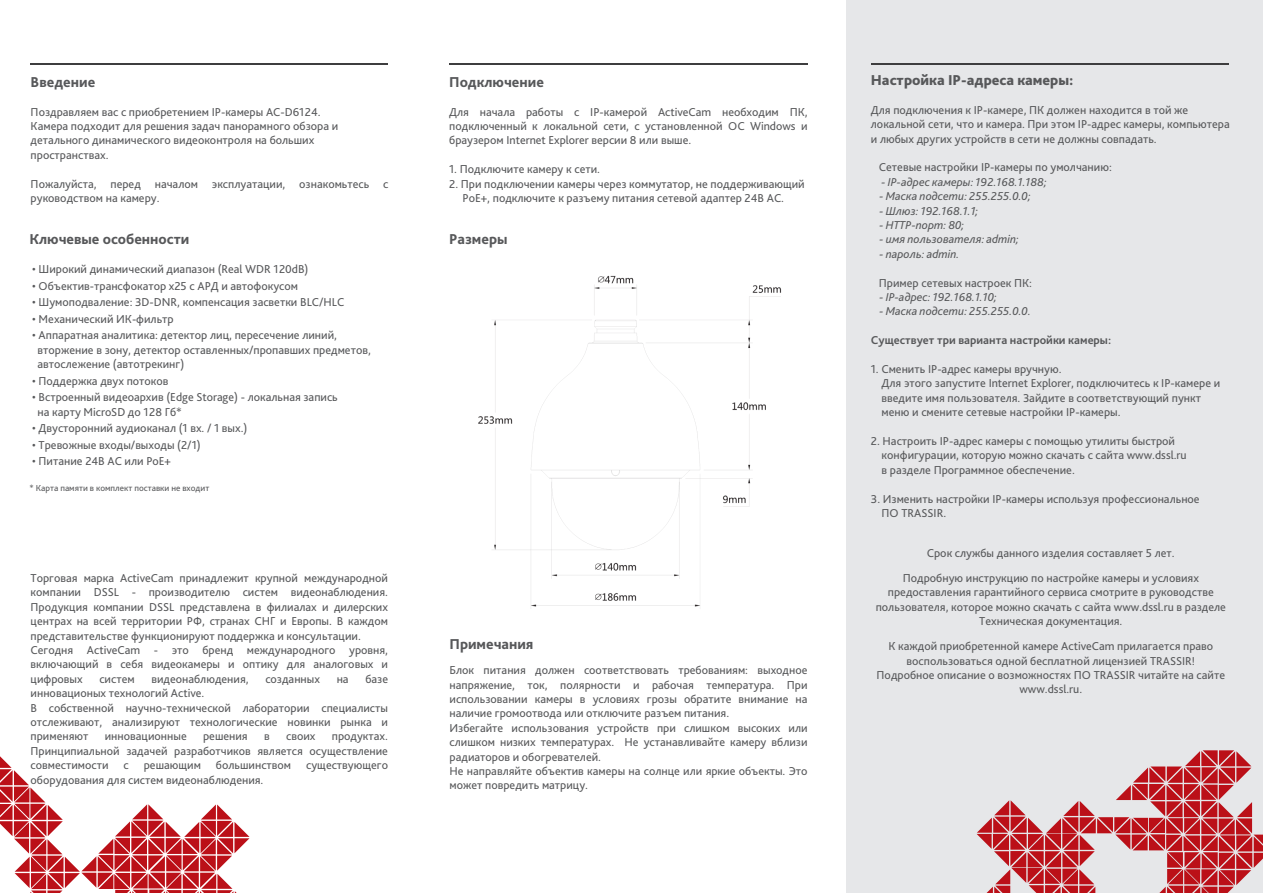
<style>
.page{position:relative;width:1263px;height:893px;background:#fff}
.page>*{position:absolute;margin:0;border:0;box-sizing:border-box;transform-origin:0 0}
.t1{font:800 15px "Bliss Pro";color:#57585a}
.t2{font:800 15px "Bliss Pro";color:#57585a}
.t3{font:12px/14.4px "Bliss Pro";color:#57585a}
.t4{font:italic 12px "Bliss Pro";color:#57585a}
.t5{font:700 12px "Bliss Pro";color:#57585a}
.t6{font:9px "Bliss Pro";color:#57585a}
</style>
<div class="page">
<div style="left:846px;top:0;width:417px;height:893px;background:#e6e7e9"></div>
<svg style="left:977px;top:750px;width:286px;height:143px"></svg>
<hr style="left:449px;top:63px;width:358px;height:1px;background:#3e3e3f">
<hr style="left:30px;top:63px;width:358px;height:1px;background:#3e3e3f">
<svg style="left:0;top:756px;width:249px;height:137px"></svg>
<hr style="left:871px;top:63px;width:357px;height:1px;background:#3e3e3f">
<img style="left:478px;top:275px;width:304px;height:332px">
<p class="t1" style="left:31px;top:73px;width:66px">Введение</p>
<p class="t3" style="left:31px;top:104px;width:309px">Поздравляем вас с приобретением IP-камеры AC-D6124.<br>Камера подходит для решения задач панорамного обзора и детального динамического видеоконтроля на больших пространствах.</p>
<p class="t3" style="left:31px;top:176px;width:359px">Пожалуйста, перед началом эксплуатации, ознакомьтесь с руководством на камеру.</p>
<p class="t1" style="left:30px;top:230px;width:161px">Ключевые особенности</p>
<p class="t3" style="left:32px;top:262px;width:278px">• Широкий динамический диапазон (Real WDR 120dB)</p>
<p class="t3" style="left:32px;top:278px;width:267px">• Объектив-трансфокатор x25 с АРД и автофокусом</p>
<p class="t3" style="left:32px;top:295px;width:314px">• Шумоподваление: 3D-DNR, компенсация засветки BLC/HLC</p>
<p class="t3" style="left:32px;top:311px;width:143px">• Механический ИК-фильтр</p>
<p class="t3" style="left:38px;top:328px;width:335px;text-indent:-5px">• Аппаратная аналитика: детектор лиц, пересечение линий, вторжение в зону, детектор оставленных/пропавших предметов, автослежение (автотрекинг)</p>
<p class="t3" style="left:32px;top:373px;width:138px">• Поддержка двух потоков</p>
<p class="t3" style="left:38px;top:390px;width:302px;text-indent:-5px">• Встроенный видеоархив (Edge Storage) - локальная запись на карту MicroSD до 128 Гб*</p>
<p class="t3" style="left:32px;top:421px;width:217px">• Двусторонний аудиоканал (1 вх. / 1 вых.)</p>
<p class="t3" style="left:32px;top:437px;width:170px">• Тревожные входы/выходы (2/1)</p>
<p class="t3" style="left:32px;top:454px;width:140px">• Питание 24В AC или PoE+</p>
<p class="t6" style="left:30px;top:482px;width:181px">* Карта памяти в комплект поставки не входит</p>
<p class="t3" style="left:31px;top:571px;width:359px">Торговая марка ActiveCam принадлежит крупной международной компании DSSL - производителю систем видеонаблюдения.<br>Продукция компании DSSL представлена в филиалах и дилерских центрах на всей территории РФ, странах СНГ и Европы. В каждом представительстве функционируют поддержка и консультации.<br>Сегодня ActiveCam - это бренд международного уровня, включающий в себя видеокамеры и оптику для аналоговых и цифровых</p>
<p class="t3" style="left:99px;top:671px;width:37px">систем</p>
<p class="t3" style="left:151px;top:671px;width:99px">видеонаблюдения,</p>
<p class="t3" style="left:265px;top:671px;width:56px">созданных</p>
<p class="t3" style="left:337px;top:671px;width:13px">на</p>
<p class="t3" style="left:365px;top:671px;width:24px">базе</p>
<p class="t3" style="left:31px;top:686px;width:359px">инновационых технологий Active.<br>В собственной научно-технической лаборатории специалисты отслеживают, анализируют технологические новинки рынка и применяют</p>
<p class="t3" style="left:31px;top:729px;width:359px;text-align:justify;text-indent:301px">продуктах.<br>Принципиальной задачей разработчиков является осуществление совместимости с решающим большинством существующего оборудования для систем видеонаблюдения.</p>
<p class="t3" style="left:105px;top:729px;width:83px">инновационные</p>
<p class="t3" style="left:203px;top:729px;width:46px">решения</p>
<p class="t3" style="left:264px;top:729px;width:7px">в</p>
<p class="t3" style="left:286px;top:729px;width:31px">своих</p>
<p class="t1" style="left:449px;top:72px;width:96px">Подключение</p>
<p class="t3" style="left:449px;top:104px;width:360px;text-align:justify">Для начала работы с IP-камерой ActiveCam необходим ПК, подключенный к локальной сети, с установленной ОС Windows и браузером Internet Explorer версии 8 или выше.</p>
<p class="t3" style="left:449px;top:162px;width:152px">1. Подключите камеру к сети.</p>
<p class="t3" style="left:463px;top:176px;width:344px;text-indent:-13px">2. При подключении камеры через коммутатор, не поддерживающий<br>РоЕ+, подключите к разъему питания сетевой адаптер 24В AC.</p>
<p class="t1" style="left:449px;top:230px;width:60px">Размеры</p>
<p class="t1" style="left:449px;top:635px;width:85px">Примечания</p>
<p class="t3" style="left:449px;top:663px;width:360px">Блок питания должен соответствовать требованиям: выходное напряжение, ток, полярности и рабочая температура. При использовании камеры в условиях грозы обратите внимание на наличие громоотвода или отключите разъем питания.<br>Избегайте использования устройств при слишком высоких или слишком низких температурах. Не устанавливайте камеру вблизи радиаторов и обогревателей.<br>Не направляйте объектив камеры на солнце или яркие объекты. Это может повредить матрицу.</p>
<p class="t2" style="left:871px;top:71px;width:204px">Настройка IP-адреса камеры:</p>
<p class="t3" style="left:871px;top:102px;width:360px">Для подключения к IP-камере, ПК должен находится в той же локальной сети, что и камера. При этом IP-адрес камеры, компьютера и любых других устройств в сети не должны совпадать.</p>
<p class="t3" style="left:879px;top:160px;width:234px">Сетевые настройки IP-камеры по умолчанию:</p>
<p class="t4" style="left:882px;top:174px;width:167px">- IP-адрес камеры: 192.168.1.188;</p>
<p class="t4" style="left:879px;top:189px;width:153px">- Маска подсети: 255.255.0.0;</p>
<p class="t4" style="left:879px;top:203px;width:100px">- Шлюз: 192.168.1.1;</p>
<p class="t4" style="left:879px;top:218px;width:86px">- HTTP-порт: 80;</p>
<p class="t4" style="left:879px;top:232px;width:141px">- имя пользователя: admin;</p>
<p class="t4" style="left:879px;top:246px;width:81px">- пароль: admin.</p>
<p class="t3" style="left:879px;top:275px;width:155px">Пример сетевых настроек ПК:</p>
<p class="t4" style="left:879px;top:290px;width:119px">- IP-адрес: 192.168.1.10;</p>
<p class="t4" style="left:879px;top:304px;width:153px">- Маска подсети: 255.255.0.0.</p>
<p class="t5" style="left:871px;top:333px;width:242px">Существует три варианта настройки камеры:</p>
<p class="t3" style="left:882px;top:361px;width:340px;text-indent:-11px">1. Сменить IP-адрес камеры вручную.<br>Для этого запустите Internet Explorer, подключитесь к IP-камере и введите имя пользователя. Зайдите в соответствующий пункт меню и смените сетевые настройки IP-камеры.</p>
<p class="t3" style="left:882px;top:433px;width:307px;text-indent:-11px">2. Настроить IP-адрес камеры с помощью утилиты быстрой конфигурации, которую можно скачать с сайта www.dssl.ru в разделе Программное обеспечение.</p>
<p class="t3" style="left:882px;top:491px;width:320px;text-indent:-11px">3. Изменить настройки IP-камеры используя профессиональное<br>ПО TRASSIR.</p>
<p class="t3" style="left:903px;top:540px;width:298px;line-height:25.2px;text-align:center">Срок службы данного изделия составляет 5 лет.<br>Подробную инструкцию по настройке камеры и условиях</p>
<p class="t3" style="left:876px;top:585px;width:352px;text-align:center">предоставления гарантийного сервиса смотрите в руководстве пользователя, которое можно скачать с сайта www.dssl.ru в разделе<br>Техническая документация.</p>
<p class="t3" style="left:877px;top:639px;width:350px;text-align:center">К каждой приобретенной камере ActiveCam прилагается право воспользоваться одной бесплатной лицензией TRASSIR!<br>Подробное описание о возможностях ПО TRASSIR читайте на сайте www.dssl.ru.</p>
</div>
